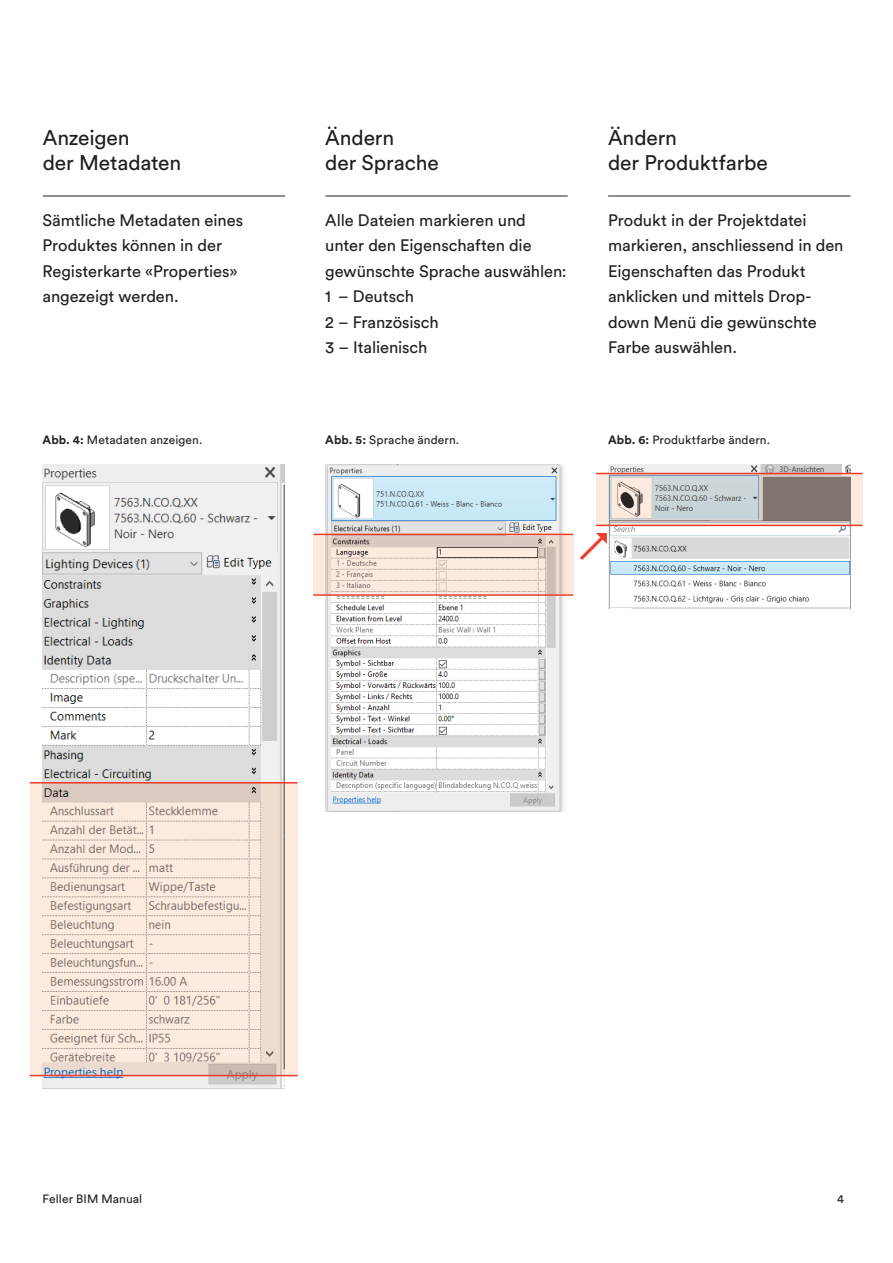
<style>
.page{position:relative;width:893px;height:1263px;background:#fff}
.page>*{position:absolute;margin:0;border:0;box-sizing:border-box;transform-origin:0 0}
.Lead_bold_14_17_bloc{font:37.5px "Circular Std";color:#ed3c29}
.t1{font:21px "Circular Std";letter-spacing:-.005em;color:#231f20}
.Lead_bold_14_17_bloc-2{font:16.5px/25.5px "Circular Std";letter-spacing:-.005em;color:#231f20}
.Lead_bold_14_17_bloc-3{font:12px "Circular Std";letter-spacing:.01em;color:#231f20}
.s1{font-weight:700}
</style>
<div class="page">
<hr style="left:43px;top:196px;width:242px;height:1px;background:#231f20">
<hr style="left:325px;top:196px;width:243px;height:1px;background:#231f20">
<hr style="left:608px;top:196px;width:242px;height:1px;background:#231f20">
<img style="left:43px;top:465px;width:242px;height:623px">
<img style="left:325px;top:465px;width:243px;height:346px">
<img style="left:608px;top:464px;width:242px;height:144px">
<svg style="left:313px;top:535px;width:260px;height:59px;background:#ead8ce"></svg>
<svg style="left:596px;top:474px;width:266px;height:51px;background:#b7b2af"></svg>
<svg style="left:30px;top:783px;width:268px;height:292px;background:#eddbd0"></svg>
<hr style="left:30px;top:1075px;width:268px;height:1px;background:#ed3c29">
<hr style="left:30px;top:782px;width:268px;height:1px;background:#ed3c29">
<hr style="left:313px;top:594px;width:260px;height:2px;background:#ed3c29">
<hr style="left:313px;top:534px;width:260px;height:1px;background:#ed3c29">
<hr style="left:596px;top:473px;width:266px;height:1px;background:#ed3c29">
<hr style="left:596px;top:525px;width:266px;height:1px;background:#ed3c29">
<p class="t1" style="left:43px;top:124px;width:88px">Anzeigen</p>
<p class="t1" style="left:43px;top:150px;width:140px">der Metadaten</p>
<p class="Lead_bold_14_17_bloc-2" style="left:43px;top:207px;width:202px">Sämtliche Metadaten eines<br>Produktes können in der</p>
<p class="Lead_bold_14_17_bloc-2" style="left:43px;top:258px;width:196px">Registerkarte «Properties» angezeigt werden.</p>
<p class="t1" style="left:325px;top:124px;width:70px">Ändern</p>
<p class="t1" style="left:325px;top:150px;width:115px">der Sprache</p>
<p class="Lead_bold_14_17_bloc-2" style="left:325px;top:207px;width:243px">Alle Dateien markieren und unter den Eigenschaften die gewünschte Sprache auswählen:</p>
<p class="Lead_bold_14_17_bloc-2" style="left:325px;top:284px;width:90px">1 – Deutsch</p>
<p class="Lead_bold_14_17_bloc-2" style="left:325px;top:309px;width:115px">2 – Französisch</p>
<p class="Lead_bold_14_17_bloc-2" style="left:325px;top:335px;width:104px">3 – Italienisch</p>
<p class="t1" style="left:608px;top:124px;width:70px">Ändern</p>
<p class="t1" style="left:608px;top:150px;width:161px">der Produktfarbe</p>
<p class="Lead_bold_14_17_bloc-2" style="left:608px;top:207px;width:237px">Produkt in der Projektdatei markieren, anschliessend in den<br>Eigenschaften das Produkt anklicken und mittels Drop&shy;down Menü die gewünschte<br>Farbe auswählen.</p>
<p class="Lead_bold_14_17_bloc-3" style="left:43px;top:433px;width:161px"><span class="s1">Abb. 4:</span> Metadaten anzeigen.</p>
<p class="Lead_bold_14_17_bloc-3" style="left:325px;top:433px;width:135px"><span class="s1">Abb. 5:</span> Sprache ändern.</p>
<p class="Lead_bold_14_17_bloc-3" style="left:608px;top:433px;width:164px"><span class="s1">Abb. 6:</span> Produktfarbe ändern.</p>
<p class="Lead_bold_14_17_bloc" style="left:609px;top:569px;width:30px;rotate:-180deg">↙</p>
<p class="Lead_bold_14_17_bloc-3" style="left:43px;top:1192px;width:101px">Feller BIM Manual</p>
<p class="Lead_bold_14_17_bloc-3" style="left:837px;top:1191px;width:8px">4</p>
</div>
